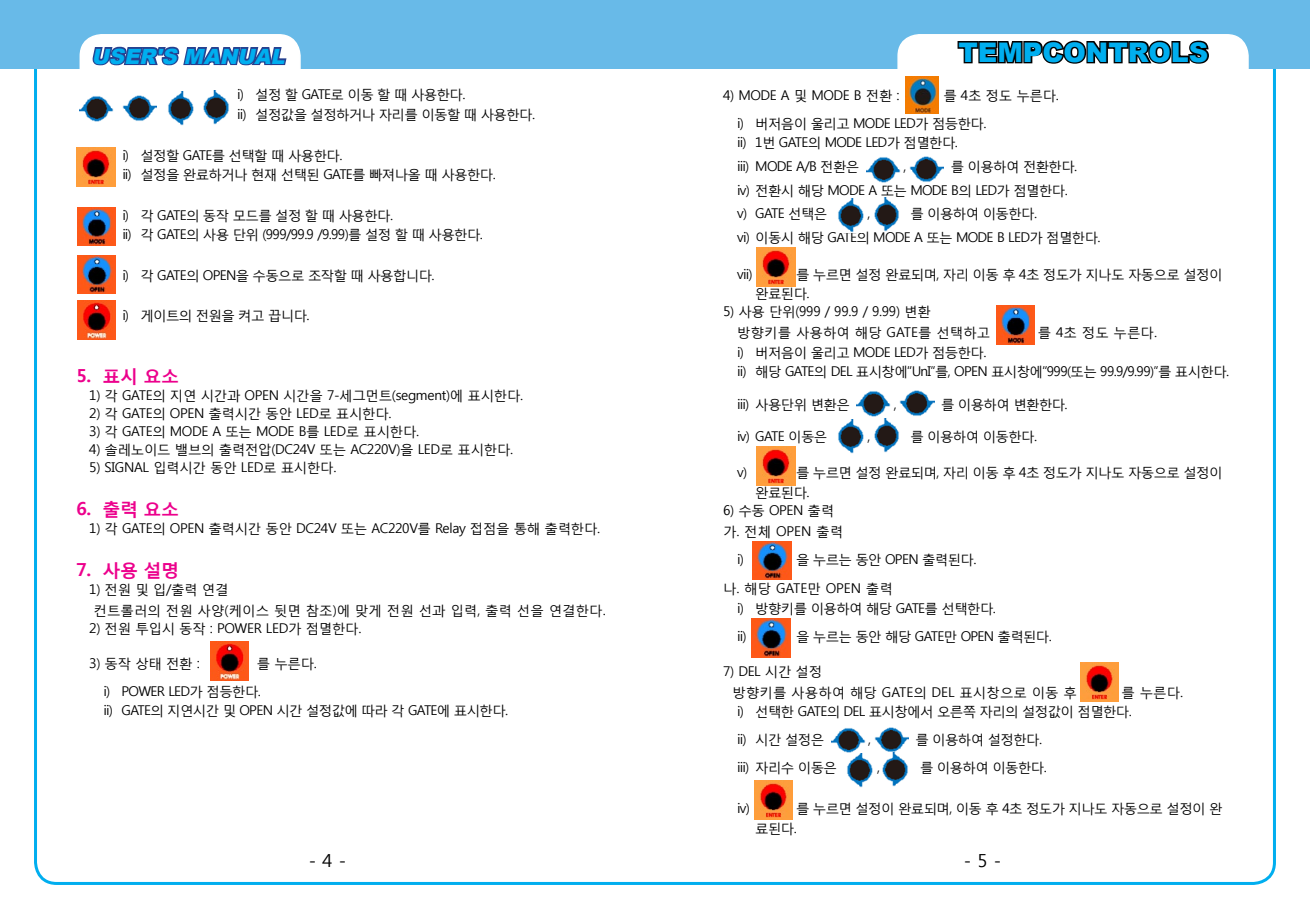
<style>
.page{position:relative;width:1310px;height:919px;background:#fff}
.page>*{position:absolute;margin:0;border:0;box-sizing:border-box;transform-origin:0 0}
.t1{font:900 27px "Arial";color:#00aeef}
.t2{font:italic 900 21px "Arial";color:#00aeef}
.t3{font:700 18px "Malgun Gothic";letter-spacing:-.025em;color:#ec008c}
.t4{font:18px "Malgun Gothic";color:#000}
.t5{font:13.5px/19.5px "Malgun Gothic";letter-spacing:-.05em;color:#000}
.t6{font:13.5px "Malgun Gothic";letter-spacing:-.025em;color:#000}
.t7{font:13.5px/21px "Malgun Gothic";color:#000}
.t8{font:13.5px/21px "Malgun Gothic";letter-spacing:-.01em;color:#000}
</style>
<div class="page">
<div style="left:0;top:0;width:1310px;height:68px;background:#68bae8"></div>
<div style="left:80px;top:35px;width:220px;height:90px;background:#fff;border-radius:21px"></div>
<div style="left:80px;top:34px;width:221px;height:92px;border:2px solid #fff;border-radius:21px"></div>
<svg style="left:91px;top:34px;width:197px;height:32px"></svg>
<div style="left:898px;top:35px;width:350px;height:90px;background:#fff;border-radius:21px"></div>
<div style="left:897px;top:34px;width:351px;height:92px;border:2px solid #fff;border-radius:21px"></div>
<svg style="left:956px;top:34px;width:255px;height:30px"></svg>
<img style="left:77px;top:148px;width:39px;height:38px">
<img style="left:77px;top:207px;width:39px;height:39px">
<img style="left:77px;top:255px;width:38px;height:38px">
<img style="left:77px;top:300px;width:38px;height:39px">
<img style="left:756px;top:247px;width:39px;height:39px">
<img style="left:996px;top:305px;width:38px;height:39px">
<img style="left:756px;top:446px;width:39px;height:39px">
<img style="left:753px;top:541px;width:38px;height:39px">
<img style="left:752px;top:618px;width:38px;height:39px">
<img style="left:754px;top:780px;width:39px;height:39px">
<img style="left:1080px;top:663px;width:39px;height:38px">
<img style="left:905px;top:77px;width:33px;height:36px">
<img style="left:167px;top:91px;width:26px;height:34px">
<img style="left:123px;top:95px;width:34px;height:26px">
<img style="left:80px;top:95px;width:34px;height:26px">
<img style="left:204px;top:90px;width:26px;height:34px">
<img style="left:838px;top:198px;width:25px;height:34px">
<img style="left:909px;top:156px;width:34px;height:26px">
<img style="left:866px;top:157px;width:34px;height:25px">
<img style="left:874px;top:197px;width:25px;height:34px">
<img style="left:838px;top:419px;width:25px;height:34px">
<img style="left:900px;top:390px;width:34px;height:26px">
<img style="left:857px;top:391px;width:34px;height:25px">
<img style="left:874px;top:418px;width:25px;height:34px">
<img style="left:846px;top:752px;width:26px;height:35px">
<img style="left:874px;top:727px;width:35px;height:25px">
<img style="left:831px;top:728px;width:34px;height:24px">
<img style="left:883px;top:752px;width:25px;height:34px">
<img style="left:211px;top:641px;width:38px;height:39px">
<h2 class="t2" style="left:91px;top:41px;width:201px">USER'S MANUAL</h2>
<p class="t5" style="left:237px;top:85px;width:299px">i) 설정 할 GATE로 이동 할 때 사용한다.<br>ii) 설정값을 설정하거나 자리를 이동할 때 사용한다.</p>
<p class="t5" style="left:122px;top:145px;width:375px">i) 설정할 GATE를 선택할 때 사용한다.<br>ii) 설정을 완료하거나 현재 선택된 GATE를 빠져나올 때 사용한다.</p>
<p class="t5" style="left:122px;top:205px;width:362px">i) 각 GATE의 동작 모드를 설정 할 때 사용한다.<br>ii) 각 GATE의 사용 단위 (999/99.9 /9.99)를 설정 할 때 사용한다.</p>
<p class="t5" style="left:122px;top:265px;width:314px">i) 각 GATE의 OPEN을 수동으로 조작할 때 사용합니다.</p>
<p class="t5" style="left:122px;top:306px;width:189px">i) 게이트의 전원을 켜고 끕니다.</p>
<h3 class="t3" style="left:77px;top:365px;width:104px">5. 표시 요소</h3>
<p class="t6" style="left:89px;top:388px;width:435px">1) 각 GATE의 지연 시간과 OPEN 시간을 7-세그먼트(segment)에 표시한다.</p>
<p class="t6" style="left:89px;top:406px;width:304px">2) 각 GATE의 OPEN 출력시간 동안 LED로 표시한다.</p>
<p class="t6" style="left:89px;top:424px;width:331px">3) 각 GATE의 MODE A 또는 MODE B를 LED로 표시한다.</p>
<p class="t6" style="left:89px;top:442px;width:425px">4) 솔레노이드 밸브의 출력전압(DC24V 또는 AC220V)을 LED로 표시한다.</p>
<p class="t6" style="left:89px;top:460px;width:248px">5) SIGNAL 입력시간 동안 LED로 표시한다.</p>
<h3 class="t3" style="left:77px;top:498px;width:104px">6. 출력 요소</h3>
<p class="t6" style="left:89px;top:520px;width:512px">1) 각 GATE의 OPEN 출력시간 동안 DC24V 또는 AC220V를 Relay 접점을 통해 출력한다.</p>
<h3 class="t3" style="left:77px;top:558px;width:104px">7. 사용 설명</h3>
<p class="t7" style="left:94px;top:578px;width:513px;text-indent:-4px">1) 전원 및 입/출력 연결<br>컨트롤러의 전원 사양(케이스 뒷면 참조)에 맞게 전원 선과 입력, 출력 선을 연결한다.</p>
<p class="t6" style="left:89px;top:620px;width:273px">2) 전원 투입시 동작 : POWER LED가 점멸한다.</p>
<p class="t5" style="left:89px;top:653px;width:112px">3) 동작 상태 전환 :</p>
<p class="t5" style="left:104px;top:649px;width:215px;line-height:28px;text-indent:153px">를 누른다. i) POWER LED가 점등한다.</p>
<p class="t5" style="left:104px;top:700px;width:406px">ii) GATE의 지연시간 및 OPEN 시간 설정값에 따라 각 GATE에 표시한다.</p>
<h1 class="t1" style="left:958px;top:33px;width:251px">TEMPCONTROLS</h1>
<p class="t6" style="left:723px;top:87px;width:178px">4) MODE A 및 MODE B 전환 :</p>
<p class="t5" style="left:737px;top:81px;width:323px;line-height:28px;text-indent:206px">를 4초 정도 누른다. i) 버저음이 울리고 MODE LED가 점등한다.</p>
<p class="t5" style="left:737px;top:131px;width:222px;line-height:23.7px">ii) 1번 GATE의 MODE LED가 점멸한다. iii) MODE A/B 전환은</p>
<p class="t5" style="left:903px;top:156px;width:4px">,</p>
<p class="t5" style="left:737px;top:154px;width:341px;line-height:23.7px;text-indent:213px">를 이용하여 전환한다. iv) 전환시 해당 MODE A 또는 MODE B의 LED가 점멸한다. v) GATE 선택은</p>
<p class="t5" style="left:867px;top:204px;width:4px">,</p>
<p class="t5" style="left:737px;top:202px;width:365px;line-height:23.7px;text-indent:173px">를 이용하여 이동한다.<br>vi) 이동시 해당 GATE의 MODE A 또는 MODE B LED가 점멸한다.</p>
<p class="t5" style="left:737px;top:264px;width:17px">vii)</p>
<p class="t5" style="left:755px;top:264px;width:469px;text-indent:41px">를 누르면 설정 완료되며, 자리 이동 후 4초 정도가 지나도 자동으로 설정이 완료된다.</p>
<p class="t7" style="left:737px;top:301px;width:254px;text-indent:-14px">5) 사용 단위(999 / 99.9 / 9.99) 변환<br>방향키를 사용하여 해당 GATE를 선택하고</p>
<p class="t5" style="left:1038px;top:323px;width:121px">를 4초 정도 누른다.</p>
<p class="t5" style="left:737px;top:342px;width:493px">i) 버저음이 울리고 MODE LED가 점등한다.<br>ii) 해당 GATE의 DEL 표시창에“UnI”를, OPEN 표시창에“999(또는 99.9/9.99)”를 표시한다.</p>
<p class="t5" style="left:737px;top:394px;width:114px">iii) 사용단위 변환은</p>
<p class="t5" style="left:894px;top:394px;width:4px">,</p>
<p class="t5" style="left:941px;top:394px;width:128px">를 이용하여 변환한다.</p>
<p class="t5" style="left:737px;top:426px;width:92px">iv) GATE 이동은</p>
<p class="t5" style="left:867px;top:426px;width:4px">,</p>
<p class="t5" style="left:910px;top:426px;width:128px">를 이용하여 이동한다.</p>
<p class="t5" style="left:737px;top:463px;width:12px">v)</p>
<p class="t5" style="left:755px;top:463px;width:469px;text-indent:41px">를 누르면 설정 완료되며, 자리 이동 후 4초 정도가 지나도 자동으로 설정이 완료된다.</p>
<p class="t8" style="left:723px;top:499px;width:122px">6) 수동 OPEN 출력 가. 전체 OPEN 출력</p>
<p class="t5" style="left:737px;top:549px;width:8px">i)</p>
<p class="t5" style="left:723px;top:544px;width:255px;line-height:29.5px;text-indent:73px">을 누르는 동안 OPEN 출력된다. 나. 해당 GATE만 OPEN 출력</p>
<p class="t5" style="left:737px;top:594px;width:260px;line-height:28px">i) 방향키를 이용하여 해당 GATE를 선택한다. ii)</p>
<p class="t5" style="left:796px;top:626px;width:257px">을 누르는 동안 해당 GATE만 OPEN 출력된다.</p>
<p class="t7" style="left:732px;top:660px;width:346px;text-indent:-10px">7) DEL 시간 설정<br>방향키를 사용하여 해당 GATE의 DEL 표시창으로 이동 후</p>
<p class="t5" style="left:737px;top:682px;width:447px;text-indent:384px">를 누른다. i) 선택한 GATE의 DEL 표시창에서 오른쪽 자리의 설정값이 점멸한다.</p>
<p class="t5" style="left:737px;top:730px;width:88px">ii) 시간 설정은</p>
<p class="t5" style="left:868px;top:730px;width:4px">,</p>
<p class="t5" style="left:915px;top:730px;width:128px">를 이용하여 설정한다.</p>
<p class="t5" style="left:737px;top:758px;width:101px">iii) 자리수 이동은</p>
<p class="t5" style="left:877px;top:758px;width:4px">,</p>
<p class="t5" style="left:920px;top:758px;width:128px">를 이용하여 이동한다.</p>
<p class="t5" style="left:737px;top:798px;width:14px">iv)</p>
<p class="t5" style="left:755px;top:798px;width:469px;text-indent:41px">를 누르면 설정이 완료되며, 이동 후 4초 정도가 지나도 자동으로 설정이 완 료된다.</p>
<h3 class="t4" style="left:309px;top:850px;width:39px">- 4 -</h3>
<h3 class="t4" style="left:964px;top:850px;width:39px">- 5 -</h3>
</div>
